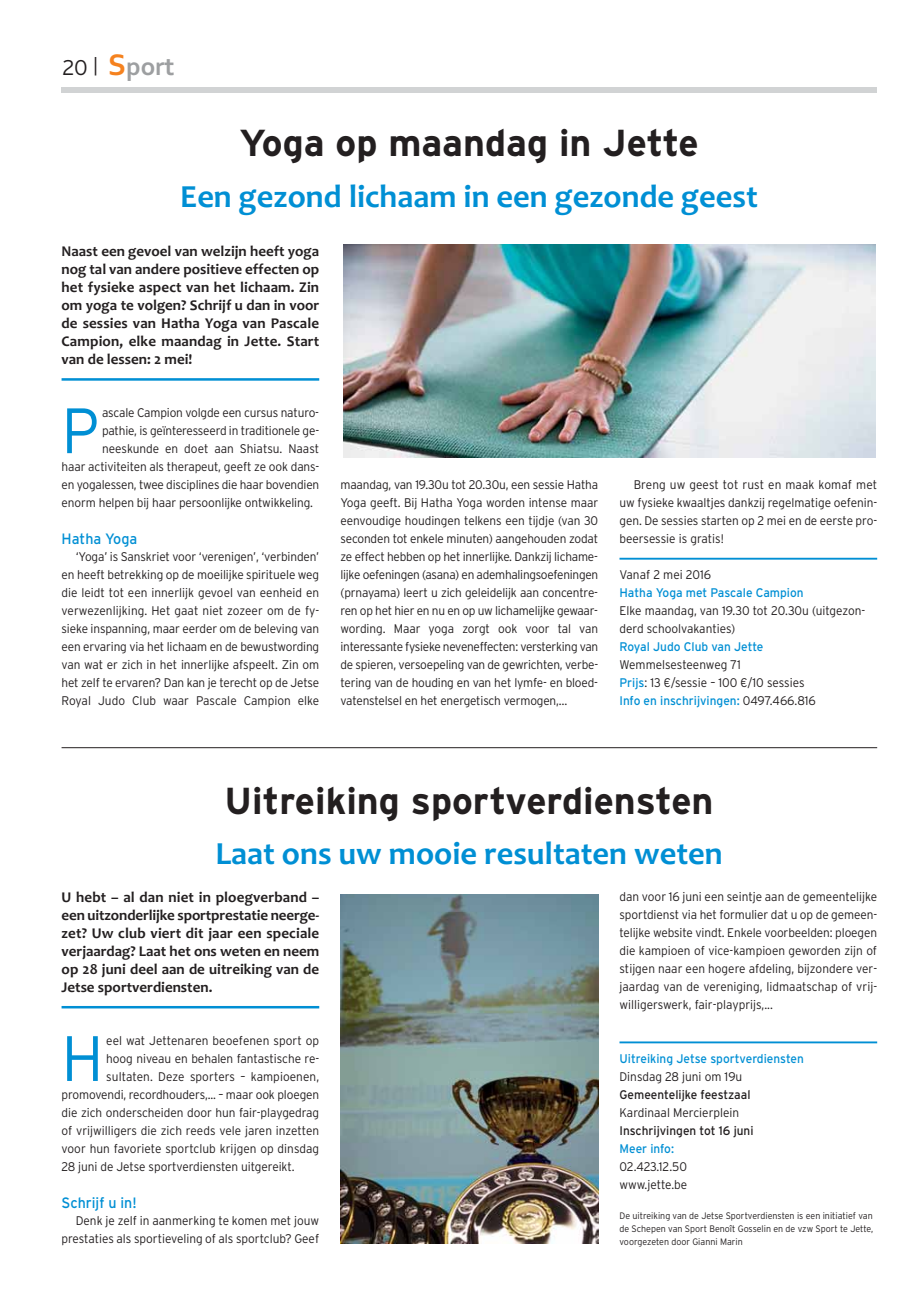
<style>
.page{position:relative;width:921px;height:1296px;background:#fff}
.page>*{position:absolute;margin:0;border:0;box-sizing:border-box;transform-origin:0 0}
.t1{font:300 63.88px "Interstate";color:#008fd4;scale:.95 1}
.t2{font:700 37.5px "Interstate";color:#231f20}
.t3{font:700 32.5px "Candara";color:#008fd4}
.t4{font:700 26.25px "Corbel";color:#9d9fa1}
.t5{font:700 15px/18px "Candara";letter-spacing:.005em;color:#231f20;text-align:justify}
.t6{font:15px "Interstate";color:#008fd4;scale:.95 1}
.t7{font:300 12.5px/18px "Interstate";letter-spacing:-.005em;color:#231f20;text-align:justify;scale:.95 1}
.t8{font:12.5px "Interstate";color:#008fd4;scale:.95 1}
.t9{font:12.5px "Interstate";color:#231f20;scale:.95 1}
.t10{font:300 9.38px/13.1px "Interstate";color:#231f20;text-align:justify;scale:.95 1}
.s1{font-family:"Interstate";font-weight:300;font-size:21.25px;color:#231f20}
.s2{font-family:"Interstate";font-weight:300;font-size:18.75px;color:#231f20}
.s3{font-size:31.25px;color:#f5821f}
.s4{font-weight:400;color:#008fd4}
</style>
<div class="page">
<div style="left:62px;top:87px;width:814px;height:6px;background:#d1d3d4"></div>
<hr style="left:62px;top:378px;width:257px;height:2px;background:#008fd4">
<hr style="left:619px;top:557px;width:257px;height:2px;background:#008fd4">
<img style="left:343px;top:244px;width:532px;height:213px">
<hr style="left:62px;top:747px;width:814px;height:1px;background:#231f20">
<hr style="left:62px;top:1005px;width:257px;height:3px;background:#008fd4">
<hr style="left:619px;top:1041px;width:257px;height:2px;background:#008fd4">
<img style="left:340px;top:894px;width:258px;height:348px">
<h3 class="t4" style="left:62px;top:57px;width:113px"><span class="s1">20</span> <span class="s2">|</span> <span class="s3">S</span>port</h3>
<h2 class="t2" style="left:239px;top:129px;width:460px">Yoga op maandag in Jette</h2>
<h3 class="t3" style="left:180px;top:184px;width:579px">Een gezond lichaam in een gezonde geest</h3>
<p class="t5" style="left:62px;top:243px;width:259px">Naast een gevoel van welzijn heeft yoga nog tal van andere positieve effecten op het fysieke aspect van het lichaam. Zin om yoga te volgen? Schrijf u dan in voor de sessies van Hatha Yoga van Pascale Campion, elke maandag in Jette. Start van de lessen: 2 mei!</p>
<h1 class="t1" style="left:62px;top:406px;width:41px">P</h1>
<p class="t7" style="left:102px;top:405px;width:230px">ascale Campion volgde een cursus naturo-</p>
<p class="t7" style="left:102px;top:423px;width:230px">pathie, is geïnteresseerd in traditionele ge-</p>
<p class="t7" style="left:102px;top:441px;width:230px">neeskunde en doet aan Shiatsu. Naast</p>
<p class="t7" style="left:62px;top:459px;width:273px">haar activiteiten als therapeut, geeft ze ook dans-</p>
<p class="t7" style="left:62px;top:477px;width:273px">en yogalessen, twee disciplines die haar bovendien</p>
<p class="t7" style="left:62px;top:495px;width:266px">enorm helpen bij haar persoonlijke ontwikkeling.</p>
<p class="t6" style="left:62px;top:533px;width:81px">Hatha Yoga</p>
<p class="t7" style="left:62px;top:549px;width:273px;text-indent:14px">‘Yoga’ is Sanskriet voor ‘verenigen’, ‘verbinden’ en heeft betrekking op de moeilijke spirituele weg die leidt tot een innerlijk gevoel van eenheid en verwezenlijking. Het gaat niet zozeer om de fy&shy;sieke inspanning, maar eerder om de beleving van een ervaring via het lichaam en de bewustwording van wat er zich in het innerlijke afspeelt. Zin om het zelf te ervaren? Dan kan je terecht op de Jetse Royal Judo Club waar Pascale Campion elke</p>
<p class="t7" style="left:340px;top:477px;width:273px">maandag, van 19.30u tot 20.30u, een sessie Hatha Yoga geeft. Bij Hatha Yoga worden intense maar eenvoudige houdingen telkens een tijdje (van 30 seconden tot enkele minuten) aangehouden zodat ze effect hebben op het innerlijke. Dankzij lichame&shy;lijke oefeningen (asana) en ademhalingsoefeningen (prnayama) leert u zich geleidelijk aan concentre&shy;ren op het hier en nu en op uw lichamelijke gewaar&shy;wording. Maar yoga zorgt ook voor tal van interessante fysieke neveneffecten: versterking van de spieren, versoepeling van de gewrichten, verbe&shy;tering van de houding en van het lymfe- en bloed&shy;vatenstelsel en het energetisch vermogen,…</p>
<p class="t7" style="left:619px;top:477px;width:273px;text-indent:14px">Breng uw geest tot rust en maak komaf met uw fysieke kwaaltjes dankzij regelmatige oefenin&shy;gen. De sessies starten op 2 mei en de eerste pro&shy;beersessie is gratis!</p>
<p class="t7" style="left:619px;top:567px;width:98px">Vanaf 2 mei 2016</p>
<p class="t8" style="left:619px;top:588px;width:195px">Hatha Yoga met Pascale Campion</p>
<p class="t7" style="left:619px;top:603px;width:260px">Elke maandag, van 19.30 tot 20.30u (uitgezon&shy;derd schoolvakanties)</p>
<p class="t8" style="left:619px;top:642px;width:153px">Royal Judo Club van Jette</p>
<p class="t7" style="left:619px;top:657px;width:208px;text-align:left">Wemmelsesteenweg 71<br><span class="s4">Prijs</span>: 13 ¤/sessie – 100 ¤/10 sessies<br><span class="s4">Info en inschrijvingen:</span> 0497.466.816</p>
<h2 class="t2" style="left:224px;top:786px;width:490px">Uitreiking sportverdiensten</h2>
<h3 class="t3" style="left:215px;top:842px;width:509px">Laat ons uw mooie resultaten weten</h3>
<p class="t5" style="left:62px;top:889px;width:259px">U hebt – al dan niet in ploegverband – een uitzonderlijke sportprestatie neerge&shy;zet? Uw club viert dit jaar een speciale verjaardag? Laat het ons weten en neem op 28 juni deel aan de uitreiking van de Jetse sportverdiensten.</p>
<p class="t7" style="left:619px;top:888px;width:273px">dan voor 16 juni een seintje aan de gemeentelijke sportdienst via het formulier dat u op de gemeen&shy;telijke website vindt. Enkele voorbeelden: ploegen die kampioen of vice-kampioen geworden zijn of stijgen naar een hogere afdeling, bijzondere ver&shy;jaardag van de vereniging, lidmaatschap of vrij&shy;willigerswerk, fair-playprijs,...</p>
<h1 class="t1" style="left:62px;top:1034px;width:45px">H</h1>
<p class="t7" style="left:106px;top:1032px;width:225px">eel wat Jettenaren beoefenen sport op</p>
<p class="t7" style="left:106px;top:1050px;width:226px">hoog niveau en behalen fantastische re-</p>
<p class="t7" style="left:106px;top:1068px;width:225px">sultaten. Deze sporters – kampioenen,</p>
<p class="t7" style="left:62px;top:1086px;width:273px">promovendi, recordhouders,... – maar ook ploegen</p>
<p class="t7" style="left:62px;top:1104px;width:273px">die zich onderscheiden door hun fair-playgedrag</p>
<p class="t7" style="left:62px;top:1122px;width:273px">of vrijwilligers die zich reeds vele jaren inzetten</p>
<p class="t7" style="left:62px;top:1140px;width:273px">voor hun favoriete sportclub krijgen op dinsdag</p>
<p class="t7" style="left:62px;top:1158px;width:247px">28 juni de Jetse sportverdiensten uitgereikt.</p>
<p class="t6" style="left:62px;top:1197px;width:80px">Schrijf u in!</p>
<p class="t7" style="left:62px;top:1212px;width:273px;text-align:right">Denk je zelf in aanmerking te komen met jouw prestaties als sportieveling of als sportclub? Geef</p>
<p class="t8" style="left:619px;top:1053px;width:196px">Uitreiking Jetse sportverdiensten</p>
<p class="t7" style="left:619px;top:1068px;width:131px">Dinsdag 28 juni om 19u</p>
<p class="t9" style="left:619px;top:1089px;width:139px">Gemeentelijke feestzaal</p>
<p class="t7" style="left:619px;top:1104px;width:128px">Kardinaal Mercierplein</p>
<p class="t9" style="left:619px;top:1125px;width:142px">Inschrijvingen tot 16 juni</p>
<p class="t8" style="left:619px;top:1143px;width:59px">Meer info:</p>
<p class="t7" style="left:619px;top:1158px;width:73px">02.423.12.50 www.jette.be</p>
<p class="t10" style="left:619px;top:1209px;width:268px">De uitreiking van de Jetse Sportverdiensten is een initiatief van de Schepen van Sport Benoît Gosselin en de vzw Sport te Jette, voorgezeten door Gianni Marin</p>
</div>
